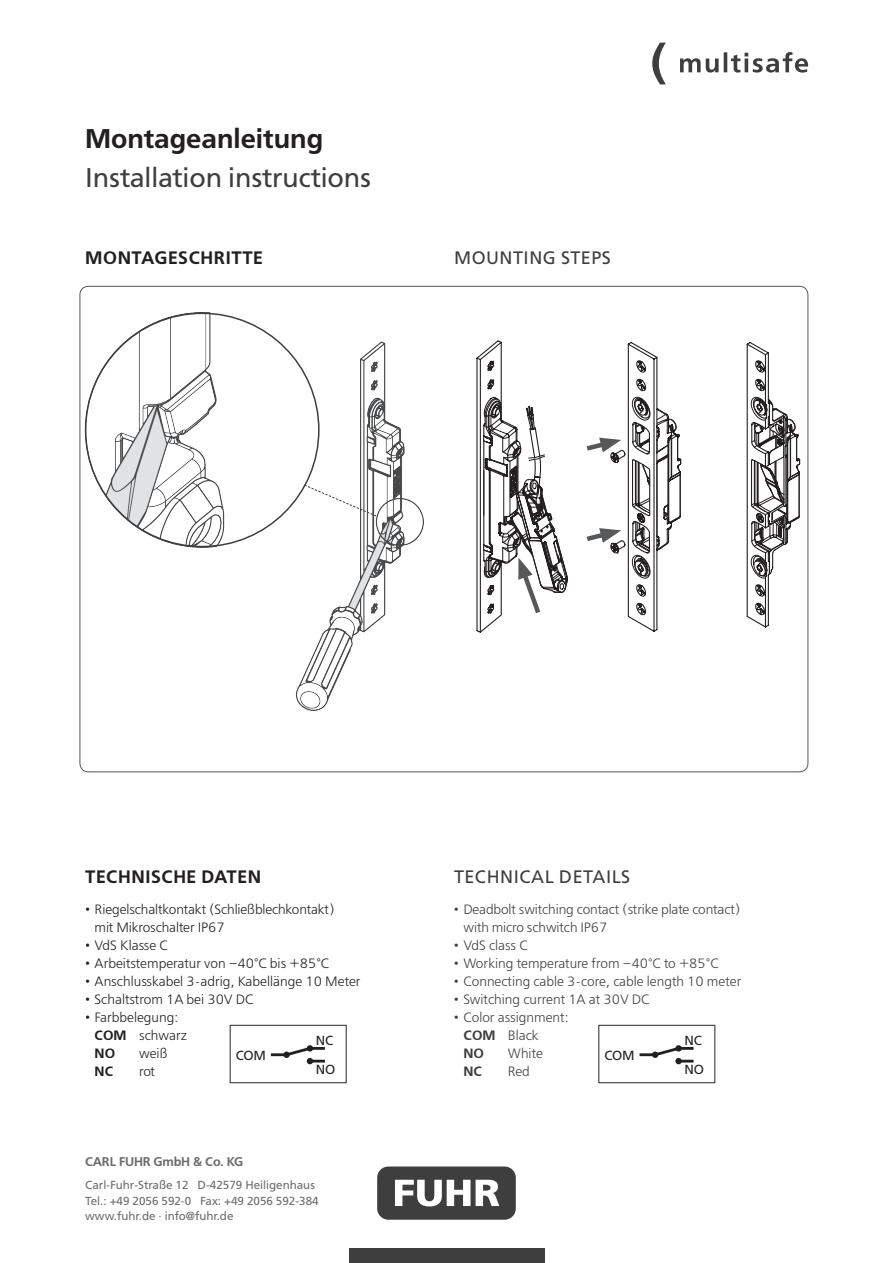
<style>
.page{position:relative;width:893px;height:1263px;background:#fff}
.page>*{position:absolute;margin:0;border:0;box-sizing:border-box;transform-origin:0 0}
.t1{font:27px "Free Set";color:#3e3e3f}
.t2{font:600 27px "Free Set";color:#231f20}
.Subhead{font:600 18px "Free Set";letter-spacing:.03em;color:#231f20}
.Subhead-2{font:18px "Free Set";letter-spacing:.03em;color:#3e3e3f}
.t3{font:300 13.5px/18px "Free Set";color:#3e3e3f}
.t4{font:300 13.5px/18px "Free Set";color:#231f20}
.t5{font:600 13.5px "Free Set";color:#3e3e3f}
.t6{font:600 13.5px "Free Set";color:#231f20}
.t7{font:13.05px "Free Set";letter-spacing:-.02em;color:#231f20}
.t8{font:600 12.6px "Free Set";letter-spacing:-.015em;color:#6c6d70}
.t9{font:11.7px "Free Set";color:#6c6d70}
.s1{font-weight:600}
</style>
<div class="page">
<div style="left:349px;top:1248px;width:195px;height:15px;background:#3e3e3f"></div>
<div style="left:377px;top:1166px;width:139px;height:54px;background:#3e3e3f;border-radius:11px"></div>
<svg style="left:395px;top:1180px;width:75px;height:26px"></svg>
<svg style="left:476px;top:1180px;width:23px;height:26px"></svg>
<svg style="left:680px;top:52px;width:128px;height:21px"></svg>
<svg style="left:652px;top:43px;width:14px;height:41px"></svg>
<svg style="left:271px;top:1045px;width:54px;height:19px"></svg>
<div style="left:230px;top:1025px;width:117px;height:58px;border:1px solid #3e3e3f"></div>
<svg style="left:639px;top:1045px;width:55px;height:17px"></svg>
<div style="left:675px;top:1058px;width:7px;height:6px;background:#231f20;border-radius:50%"></div>
<div style="left:598px;top:1025px;width:117px;height:58px;border:1px solid #3e3e3f"></div>
<img style="left:279px;top:341px;width:144px;height:369px">
<svg style="left:586px;top:342px;width:214px;height:290px"></svg>
<svg style="left:476px;top:340px;width:92px;height:293px"></svg>
<svg style="left:304px;top:484px;width:73px;height:33px"></svg>
<img style="left:85px;top:313px;width:178px;height:235px">
<p class="t2" style="left:85px;top:122px;width:240px">Montageanleitung</p>
<p class="t1" style="left:85px;top:161px;width:287px">Installation instructions</p>
<p class="Subhead" style="left:85px;top:247px;width:179px">MONTAGESCHRITTE</p>
<p class="Subhead-2" style="left:454px;top:247px;width:158px">MOUNTING STEPS</p>
<p class="Subhead" style="left:85px;top:866px;width:178px">TECHNISCHE DATEN</p>
<p class="t4" style="left:95px;top:900px;width:242px;text-indent:-10px">• Riegelschaltkontakt (Schließblechkontakt) mit Mikroschalter IP67</p>
<p class="t4" style="left:85px;top:936px;width:84px">• VdS Klasse C</p>
<p class="t4" style="left:85px;top:954px;width:246px">• Arbeitstemperatur von –40°C bis +85°C</p>
<p class="t4" style="left:85px;top:972px;width:277px">• Anschlusskabel 3-adrig, Kabellänge 10 Meter</p>
<p class="t4" style="left:85px;top:990px;width:170px">• Schaltstrom 1A bei 30V DC</p>
<p class="t4" style="left:95px;top:1008px;width:94px;text-indent:-10px">• Farbbelegung:<br><span class="s1">COM</span> schwarz<br><span class="s1">NO</span></p>
<p class="t7" style="left:316px;top:1032px;width:19px">NC</p>
<p class="t7" style="left:316px;top:1062px;width:21px">NO</p>
<p class="t4" style="left:139px;top:1044px;width:30px">weiß</p>
<p class="t7" style="left:236px;top:1047px;width:32px">COM</p>
<p class="t6" style="left:95px;top:1063px;width:20px">NC</p>
<p class="t4" style="left:139px;top:1062px;width:18px">rot</p>
<p class="Subhead-2" style="left:454px;top:866px;width:177px">TECHNICAL DETAILS</p>
<p class="t3" style="left:463px;top:900px;width:278px;text-indent:-10px">• Deadbolt switching contact (strike plate contact) with micro schwitch IP67</p>
<p class="t3" style="left:454px;top:936px;width:75px">• VdS class C</p>
<p class="t3" style="left:454px;top:954px;width:266px">• Working temperature from –40°C to +85°C</p>
<p class="t3" style="left:454px;top:972px;width:289px">• Connecting cable 3-core, cable length 10 meter</p>
<p class="t3" style="left:454px;top:990px;width:197px">• Switching current 1A at 30V DC</p>
<p class="t3" style="left:463px;top:1008px;width:107px;text-indent:-10px">• Color assignment:<br><span class="s1">COM</span> Black<br><span class="s1">NO</span></p>
<p class="t7" style="left:685px;top:1032px;width:19px">NC</p>
<p class="t7" style="left:685px;top:1062px;width:21px">NO</p>
<p class="t3" style="left:508px;top:1044px;width:37px">White</p>
<p class="t7" style="left:605px;top:1047px;width:32px">COM</p>
<p class="t5" style="left:463px;top:1063px;width:20px">NC</p>
<p class="t3" style="left:508px;top:1062px;width:23px">Red</p>
<p class="t8" style="left:85px;top:1154px;width:160px">CARL FUHR GmbH &amp; Co. KG</p>
<p class="t9" style="left:85px;top:1178px;width:231px">Carl-Fuhr-Straße 12 D-42579 Heiligenhaus</p>
<p class="t9" style="left:85px;top:1194px;width:235px">Tel.: +49 2056 592-0 Fax: +49 2056 592-384</p>
<p class="t9" style="left:85px;top:1209px;width:150px">www.fuhr.de · info@fuhr.de</p>
</div>
